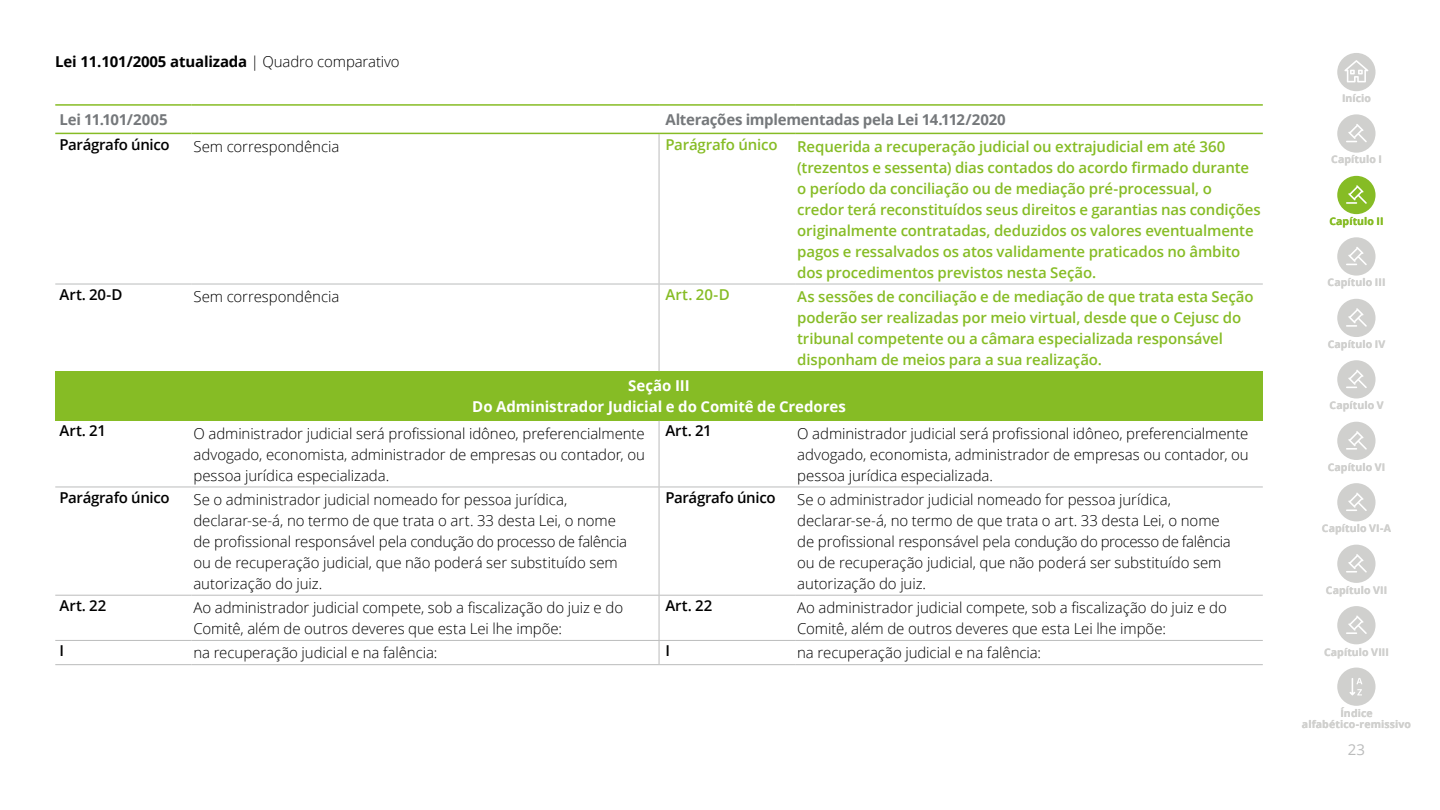
<style>
.page{position:relative;width:1440px;height:810px;background:#fff}
.page>*{position:absolute;margin:0;border:0;box-sizing:border-box;transform-origin:0 0}
.Body_copy__10_14pt{font:300 15px/21px "Open Sans";letter-spacing:-.005em;color:#000}
.Body_copy__10_14pt-2{font:600 15px/21px "Open Sans";letter-spacing:-.01em;color:#86bc25}
.Body_copy__10_14pt-3{font:600 15px "Open Sans";letter-spacing:-.02em;color:#000}
.Body_copy__10_14pt-4{font:700 15px "Open Sans";letter-spacing:-.015em;color:#75787b}
.seção{font:700 15px "Open Sans";letter-spacing:-.005em;color:#fff}
.t1{font:700 15px "Open Sans";letter-spacing:-.01em;color:#000}
.t2{font:15px "Open Sans";color:#bbbcbc}
.t3{font:700 10.5px/10.5px "Open Sans";letter-spacing:.01em;color:#d0d0ce;text-align:center}
.t4{font:700 10.5px "Open Sans";letter-spacing:.01em;color:#86bc25}
.s1{font-weight:300}
</style>
<div class="page">
<svg style="left:1337px;top:53px;width:39px;height:38px"></svg>
<svg style="left:1337px;top:668px;width:39px;height:38px"></svg>
<svg style="left:1337px;top:114px;width:39px;height:39px"></svg>
<svg style="left:1337px;top:176px;width:39px;height:38px"></svg>
<svg style="left:1337px;top:237px;width:39px;height:39px"></svg>
<svg style="left:1337px;top:299px;width:39px;height:38px"></svg>
<svg style="left:1337px;top:360px;width:39px;height:39px"></svg>
<svg style="left:1337px;top:422px;width:39px;height:38px"></svg>
<svg style="left:1337px;top:483px;width:39px;height:38px"></svg>
<svg style="left:1337px;top:545px;width:39px;height:38px"></svg>
<svg style="left:1337px;top:606px;width:39px;height:38px"></svg>
<div style="left:55px;top:371px;width:1208px;height:50px;background:#86bc25"></div>
<hr style="left:659px;top:134px;width:1px;height:150px;background:#bbbcbc">
<hr style="left:55px;top:284px;width:136px;height:1px;background:#bbbcbc">
<hr style="left:191px;top:284px;width:468px;height:1px;background:#bbbcbc">
<hr style="left:659px;top:284px;width:1px;height:87px;background:#bbbcbc">
<hr style="left:659px;top:284px;width:136px;height:1px;background:#bbbcbc">
<hr style="left:795px;top:284px;width:468px;height:1px;background:#bbbcbc">
<hr style="left:659px;top:421px;width:1px;height:66px;background:#bbbcbc">
<hr style="left:55px;top:487px;width:136px;height:1px;background:#bbbcbc">
<hr style="left:55px;top:595px;width:136px;height:1px;background:#bbbcbc">
<hr style="left:191px;top:487px;width:468px;height:1px;background:#bbbcbc">
<hr style="left:191px;top:595px;width:468px;height:1px;background:#bbbcbc">
<hr style="left:659px;top:487px;width:1px;height:108px;background:#bbbcbc">
<hr style="left:659px;top:596px;width:1px;height:44px;background:#bbbcbc">
<hr style="left:659px;top:487px;width:136px;height:1px;background:#bbbcbc">
<hr style="left:659px;top:595px;width:136px;height:1px;background:#bbbcbc">
<hr style="left:795px;top:487px;width:468px;height:1px;background:#bbbcbc">
<hr style="left:795px;top:595px;width:468px;height:1px;background:#bbbcbc">
<hr style="left:55px;top:640px;width:136px;height:1px;background:#bbbcbc">
<hr style="left:191px;top:640px;width:468px;height:1px;background:#bbbcbc">
<svg style="left:659px;top:641px;width:1px;height:23px"></svg>
<hr style="left:659px;top:640px;width:136px;height:1px;background:#bbbcbc">
<hr style="left:795px;top:640px;width:468px;height:1px;background:#bbbcbc">
<hr style="left:55px;top:664px;width:136px;height:1px;background:#bbbcbc">
<hr style="left:191px;top:664px;width:468px;height:1px;background:#bbbcbc">
<hr style="left:659px;top:664px;width:136px;height:1px;background:#bbbcbc">
<hr style="left:795px;top:664px;width:468px;height:1px;background:#bbbcbc">
<hr style="left:55px;top:104px;width:136px;height:2px;background:#86bc25">
<hr style="left:191px;top:104px;width:468px;height:2px;background:#86bc25">
<hr style="left:55px;top:133px;width:136px;height:1px;background:#86bc25">
<hr style="left:191px;top:133px;width:468px;height:1px;background:#86bc25">
<hr style="left:659px;top:104px;width:136px;height:2px;background:#86bc25">
<hr style="left:795px;top:104px;width:468px;height:2px;background:#86bc25">
<hr style="left:659px;top:133px;width:136px;height:1px;background:#86bc25">
<hr style="left:795px;top:133px;width:468px;height:1px;background:#86bc25">
<p class="t1" style="left:55px;top:51px;width:346px">Lei 11.101/2005 atualizada <span class="s1">| Quadro comparativo</span></p>
<p class="Body_copy__10_14pt-4" style="left:60px;top:109px;width:110px">Lei 11.101/2005</p>
<p class="Body_copy__10_14pt-4" style="left:665px;top:109px;width:342px">Alterações implementadas pela Lei 14.112/2020</p>
<p class="Body_copy__10_14pt-3" style="left:60px;top:134px;width:112px">Parágrafo único</p>
<p class="Body_copy__10_14pt" style="left:193px;top:135px;width:147px">Sem correspondência</p>
<p class="Body_copy__10_14pt-2" style="left:665px;top:133px;width:114px">Parágrafo único</p>
<p class="Body_copy__10_14pt-2" style="left:797px;top:135px;width:465px">Requerida a recuperação judicial ou extrajudicial em até 360 (trezentos e sessenta) dias contados do acordo firmado durante o período da conciliação ou de mediação pré‑processual, o credor terá reconstituídos seus direitos e garantias nas condições originalmente contratadas, deduzidos os valores eventualmente pagos e ressalvados os atos validamente praticados no âmbito dos procedimentos previstos nesta Seção.</p>
<p class="Body_copy__10_14pt-3" style="left:60px;top:284px;width:65px">Art. 20-D</p>
<p class="Body_copy__10_14pt" style="left:193px;top:286px;width:147px">Sem correspondência</p>
<p class="Body_copy__10_14pt-2" style="left:665px;top:283px;width:66px">Art. 20-D</p>
<p class="Body_copy__10_14pt-2" style="left:797px;top:286px;width:458px">As sessões de conciliação e de mediação de que trata esta Seção poderão ser realizadas por meio virtual, desde que o Cejusc do tribunal competente ou a câmara especializada responsável disponham de meios para a sua realização.</p>
<p class="seção" style="left:628px;top:375px;width:63px">Seção III</p>
<p class="seção" style="left:472px;top:396px;width:375px">Do Administrador Judicial e do Comitê de Credores</p>
<p class="Body_copy__10_14pt-3" style="left:60px;top:421px;width:48px">Art. 21</p>
<p class="Body_copy__10_14pt" style="left:193px;top:422px;width:453px;text-align:justify">O administrador judicial será profissional idôneo, preferencialmente advogado, economista, administrador de empresas ou contador, ou pessoa jurídica especializada.</p>
<p class="Body_copy__10_14pt-3" style="left:665px;top:421px;width:48px">Art. 21</p>
<p class="Body_copy__10_14pt" style="left:797px;top:422px;width:453px;text-align:justify">O administrador judicial será profissional idôneo, preferencialmente advogado, economista, administrador de empresas ou contador, ou pessoa jurídica especializada.</p>
<p class="Body_copy__10_14pt-3" style="left:60px;top:487px;width:112px">Parágrafo único</p>
<p class="Body_copy__10_14pt" style="left:193px;top:488px;width:435px">Se o administrador judicial nomeado for pessoa jurídica, declarar‑se‑á, no termo de que trata o art. 33 desta Lei, o nome de profissional responsável pela condução do processo de falência ou de recuperação judicial, que não poderá ser substituído sem autorização do juiz.</p>
<p class="Body_copy__10_14pt-3" style="left:665px;top:487px;width:112px">Parágrafo único</p>
<p class="Body_copy__10_14pt" style="left:797px;top:488px;width:435px">Se o administrador judicial nomeado for pessoa jurídica, declarar‑se‑á, no termo de que trata o art. 33 desta Lei, o nome de profissional responsável pela condução do processo de falência ou de recuperação judicial, que não poderá ser substituído sem autorização do juiz.</p>
<p class="Body_copy__10_14pt-3" style="left:60px;top:595px;width:48px">Art. 22</p>
<p class="Body_copy__10_14pt" style="left:193px;top:597px;width:431px">Ao administrador judicial compete, sob a fiscalização do juiz e do<br>Comitê, além de outros deveres que esta Lei lhe impõe:</p>
<p class="Body_copy__10_14pt-3" style="left:665px;top:595px;width:48px">Art. 22</p>
<p class="Body_copy__10_14pt" style="left:797px;top:597px;width:431px">Ao administrador judicial compete, sob a fiscalização do juiz e do<br>Comitê, além de outros deveres que esta Lei lhe impõe:</p>
<p class="Body_copy__10_14pt-3" style="left:60px;top:640px;width:6px">I</p>
<p class="Body_copy__10_14pt" style="left:193px;top:642px;width:245px">na recuperação judicial e na falência:</p>
<p class="Body_copy__10_14pt-3" style="left:665px;top:640px;width:6px">I</p>
<p class="Body_copy__10_14pt" style="left:797px;top:642px;width:245px">na recuperação judicial e na falência:</p>
<p class="t3" style="left:1342px;top:92px;width:31px">Início</p>
<p class="t3" style="left:1331px;top:154px;width:52px">Capítulo I</p>
<p class="t4" style="left:1329px;top:214px;width:56px">Capítulo II</p>
<p class="t3" style="left:1328px;top:277px;width:59px">Capítulo III</p>
<p class="t3" style="left:1328px;top:339px;width:59px">Capítulo IV</p>
<p class="t3" style="left:1330px;top:400px;width:55px">Capítulo V</p>
<p class="t3" style="left:1328px;top:462px;width:59px">Capítulo VI</p>
<p class="t3" style="left:1322px;top:523px;width:71px">Capítulo VI-A</p>
<p class="t3" style="left:1326px;top:585px;width:63px">Capítulo VII</p>
<p class="t3" style="left:1324px;top:646px;width:66px">Capítulo VIII</p>
<p class="t3" style="left:1302px;top:708px;width:111px">Índice alfabético-remissivo</p>
<p class="t2" style="left:1348px;top:739px;width:19px">23</p>
</div>
